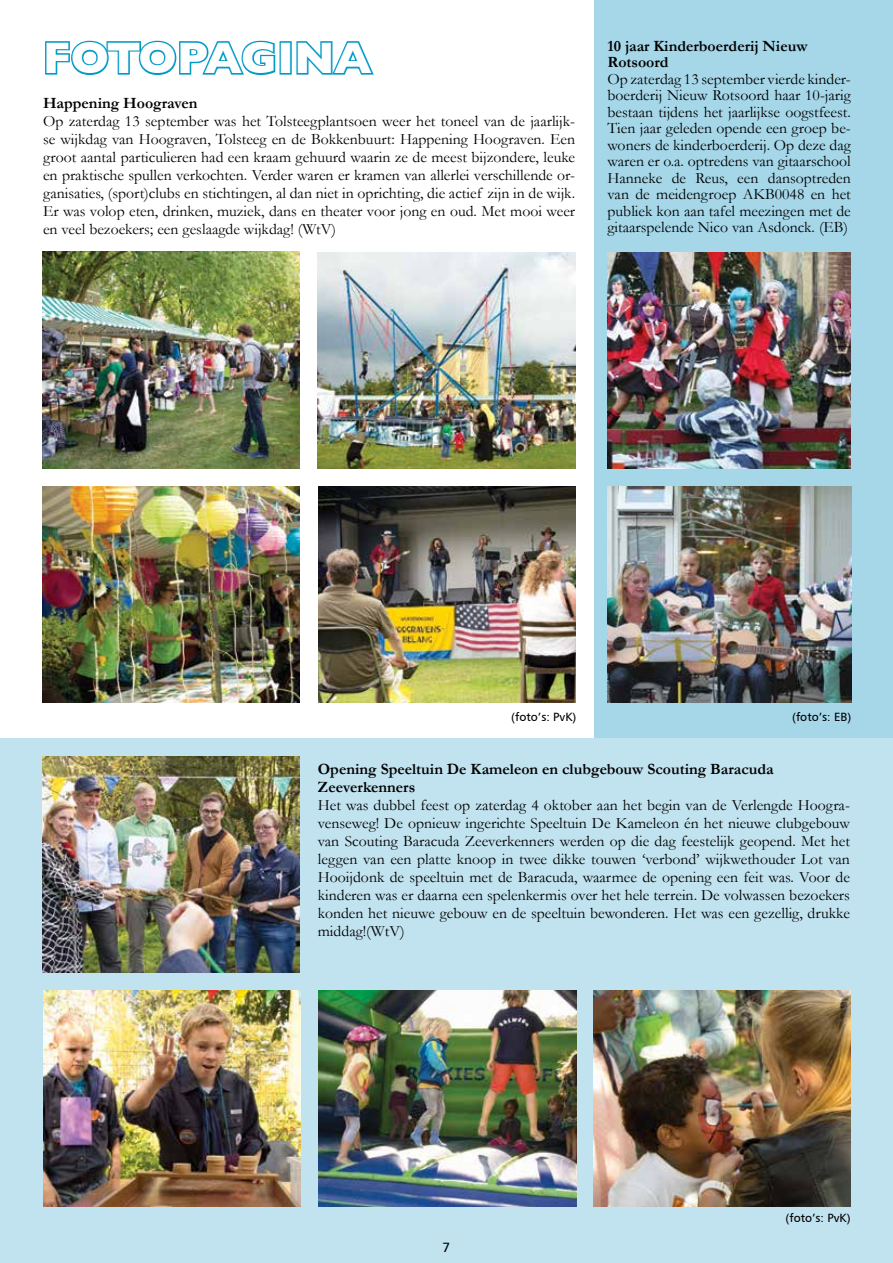
<style>
.page{position:relative;width:893px;height:1263px;background:#fff}
.page>*{position:absolute;margin:0;border:0;box-sizing:border-box;transform-origin:0 0}
.t1{font:700 45px "Gill Sans";letter-spacing:-.005em;color:#fff}
.t2{font:15.75px/18px "Garamond";color:#000;text-align:justify}
.t3{font:700 15.75px/16.5px "Garamond";color:#000}
.t4{font:13.5px "Humanist 777 BT Roman B";color:#000}
.t5{font:12px "Humanist 777 BT Roman B";color:#000}
</style>
<div class="page">
<div style="left:594px;top:0;width:299px;height:1263px;background:#a5d7e9"></div>
<img style="left:42px;top:252px;width:257px;height:216px">
<img style="left:608px;top:486px;width:243px;height:216px">
<svg style="left:45px;top:40px;width:231px;height:35px"></svg>
<div style="left:280px;top:41px;width:12px;height:34px;border:3px solid #009ac7"></div>
<svg style="left:296px;top:41px;width:78px;height:34px"></svg>
<img style="left:608px;top:252px;width:242px;height:216px">
<img style="left:318px;top:252px;width:257px;height:216px">
<img style="left:43px;top:486px;width:257px;height:216px">
<img style="left:318px;top:486px;width:258px;height:216px">
<div style="left:0;top:738px;width:893px;height:525px;background:#c1e2ef"></div>
<img style="left:43px;top:756px;width:257px;height:216px">
<img style="left:593px;top:990px;width:257px;height:216px">
<img style="left:43px;top:990px;width:257px;height:216px">
<img style="left:319px;top:990px;width:257px;height:216px">
<h1 class="t1" style="left:43px;top:32px;width:330px">FOTOPAG INA</h1>
<p class="t3" style="left:43px;top:95px;width:156px">Happening Hoograven</p>
<p class="t2" style="left:43px;top:112px;width:534px">Op zaterdag 13 september was het Tolsteegplantsoen weer het toneel van de jaarlijk&shy;se wijkdag van Hoograven, Tolsteeg en de Bokkenbuurt: Happening Hoograven. Een groot aantal particulieren had een kraam gehuurd waarin ze de meest bijzondere, leuke en praktische spullen verkochten. Verder waren er kramen van allerlei verschillende or&shy;ganisaties, (sport)clubs en stichtingen, al dan niet in oprichting, die actief zijn in de wijk.<br>Er was volop eten, drinken, muziek, dans en theater voor jong en oud. Met mooi weer en veel bezoekers; een geslaagde wijkdag! (WtV)</p>
<p class="t3" style="left:608px;top:38px;width:201px">10 jaar Kinderboerderij Nieuw<br>Rotsoord</p>
<p class="t2" style="left:608px;top:70px;width:245px;line-height:16.5px">Op zaterdag 13 september vierde kinder&shy;boerderij Nieuw Rotsoord haar 10-jarig bestaan tijdens het jaarlijkse oogstfeest.<br>Tien jaar geleden opende een groep be&shy;woners de kinderboerderij. Op deze dag waren er o.a. optredens van gitaarschool Hanneke de Reus, een dansoptreden van de meidengroep AKB0048 en het publiek kon aan tafel meezingen met de gitaarspelende Nico van Asdonck. (EB)</p>
<p class="t5" style="left:511px;top:709px;width:67px">(foto’s: PvK)</p>
<p class="t5" style="left:792px;top:709px;width:61px">(foto’s: EB)</p>
<p class="t3" style="left:318px;top:760px;width:457px;line-height:18px">Opening Speeltuin De Kameleon en clubgebouw Scouting Baracuda<br>Zeeverkenners</p>
<p class="t2" style="left:318px;top:796px;width:534px">Het was dubbel feest op zaterdag 4 oktober aan het begin van de Verlengde Hoogra&shy;venseweg! De opnieuw ingerichte Speeltuin De Kameleon én het nieuwe clubgebouw van Scouting Baracuda Zeeverkenners werden op die dag feestelijk geopend. Met het leggen van een platte knoop in twee dikke touwen ‘verbond’ wijkwethouder Lot van Hooijdonk de speeltuin met de Baracuda, waarmee de opening een feit was. Voor de kinderen was er daarna een spelenkermis over het hele terrein. De volwassen bezoekers konden het nieuwe gebouw en de speeltuin bewonderen. Het was een gezellig, drukke middag!(WtV)</p>
<p class="t4" style="left:443px;top:1238px;width:9px">7</p>
<p class="t5" style="left:785px;top:1210px;width:67px">(foto’s: PvK)</p>
</div>
